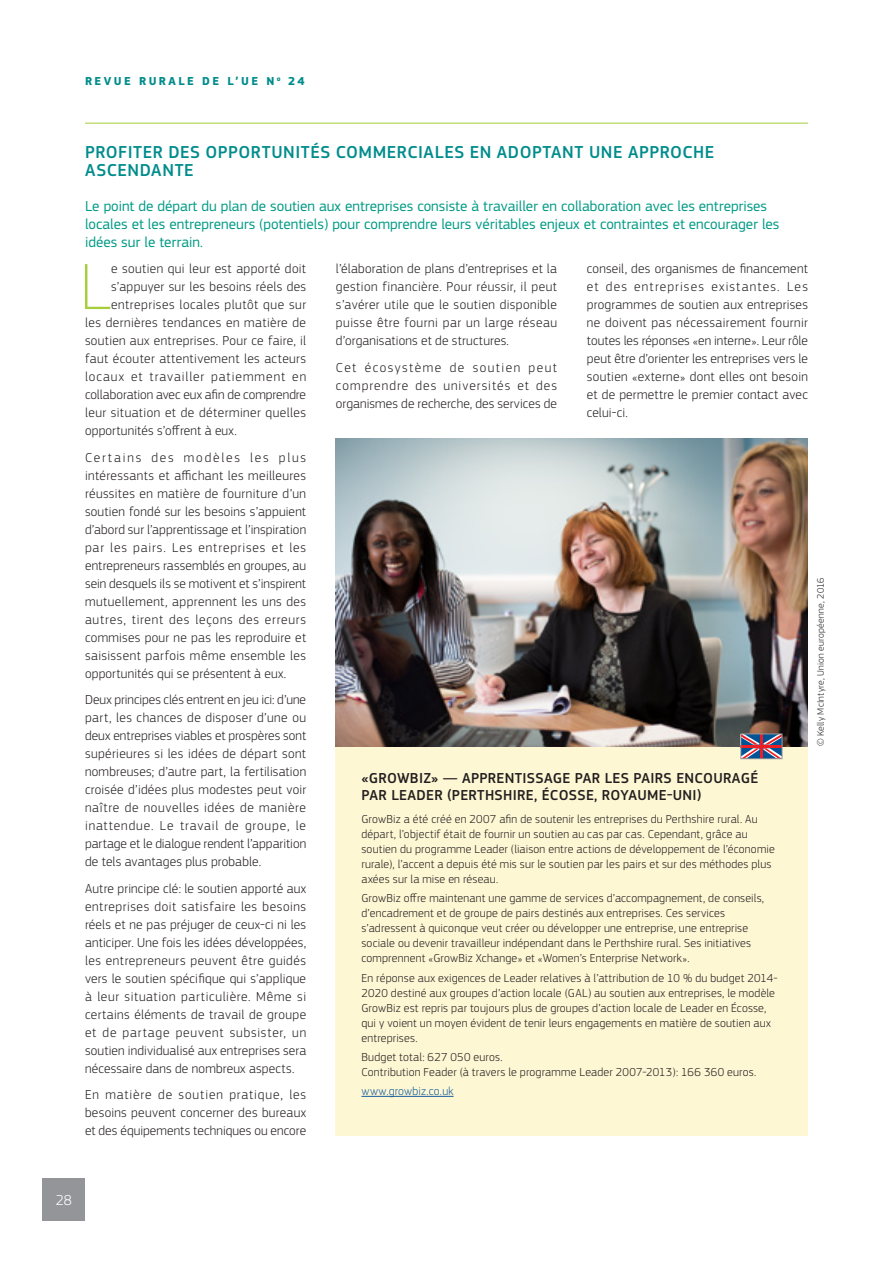
<style>
.page{position:relative;width:893px;height:1263px;background:#fff}
.page>*{position:absolute;margin:0;border:0;box-sizing:border-box;transform-origin:0 0}
._0_Body_Leterine{font:100 67.8px "EC Square Sans Pro";color:#a6ce39}
._2_Titre_2{font:500 18px/18px "EC Square Sans Pro";letter-spacing:.03em;color:#008c8c}
._2_Chapeau_SMALL{font:15px/18px "EC Square Sans Pro";color:#009a85}
.Box_-_Titre{font:500 15px/16.5px "EC Square Sans Pro";letter-spacing:.02em;color:#231f20}
.t1{font:300 15px "EC Square Sans Pro";color:#fff}
._0_Body{font:300 13.5px/18px "EC Square Sans Pro";letter-spacing:.015em;color:#231f20;text-align:justify}
._0_Body_Leterine-2{font:300 13.5px "EC Square Sans Pro";letter-spacing:.03em;color:#231f20}
._0_Body_Leterine-3{font:300 13.5px "EC Square Sans Pro";color:#231f20}
._0_Body_Leterine-4{font:300 13.5px "EC Square Sans Pro";letter-spacing:.075em;color:#231f20}
._0_Body_Leterine-5{font:300 13.5px "EC Square Sans Pro";letter-spacing:.01em;color:#231f20}
.Box_-_Body_noir{font:300 12px/15px "EC Square Sans Pro";letter-spacing:.015em;color:#231f20}
.t2{font:700 12px "EC Square Sans Pro";letter-spacing:.2em;color:#008c8c}
.Box_-_Body_noir-2{font:300 12px "EC Square Sans Pro";letter-spacing:.015em;color:#175d9e}
._8___photo{font:300 9.75px "EC Square Sans Pro";letter-spacing:.025em;color:#231f20}
</style>
<div class="page">
<hr style="left:85px;top:123px;width:723px;height:1px;background:#a6ce39">
<div style="left:336px;top:746px;width:472px;height:390px;background:#fef7d4"></div>
<hr style="left:361px;top:1096px;width:93px;height:1px;background:#175d9e">
<img style="left:336px;top:438px;width:472px;height:308px">
<svg style="left:742px;top:735px;width:38px;height:22px"></svg>
<hr style="left:760px;top:734px;width:3px;height:25px;background:#ee1d23">
<div style="left:740px;top:733px;width:42px;height:26px;border:1px solid #939598"></div>
<div style="left:43px;top:1178px;width:42px;height:42px;background:#939598"></div>
<p class="t2" style="left:85px;top:74px;width:221px">REVUE RURALE DE L’UE N <sup>o</sup> 24</p>
<p class="_2_Titre_2" style="left:85px;top:143px;width:630px">PROFITER DES OPPORTUNITÉS COMMERCIALES EN ADOPTANT UNE APPROCHE<br>ASCENDANTE</p>
<p class="_2_Chapeau_SMALL" style="left:85px;top:197px;width:696px">Le point de départ du plan de soutien aux entreprises consiste à travailler en collaboration avec les entreprises locales et les entrepreneurs (potentiels) pour comprendre leurs véritables enjeux et contraintes et encourager les idées sur le terrain.</p>
<p class="_0_Body_Leterine" style="left:80px;top:247px;width:33px">L</p>
<p class="_0_Body_Leterine-2" style="left:111px;top:261px;width:197px">e soutien qui leur est apporté doit</p>
<p class="_0_Body" style="left:336px;top:259px;width:223px">l’élaboration de plans d’entreprises et la gestion financière. Pour réussir, il peut s’avérer utile que le soutien disponible puisse être fourni par un large réseau d’organisations et de structures.</p>
<p class="_0_Body" style="left:336px;top:358px;width:223px">Cet écosystème de soutien peut comprendre des universités et des organismes de recherche, des services de</p>
<p class="_0_Body" style="left:587px;top:259px;width:223px">conseil, des organismes de financement et des entreprises existantes. Les programmes de soutien aux entreprises ne doivent pas nécessairement fournir toutes les réponses «en interne». Leur rôle peut être d’orienter les entreprises vers le soutien «externe» dont elles ont besoin et de permettre le premier contact avec celui-ci.</p>
<p class="_0_Body_Leterine-2" style="left:111px;top:279px;width:197px">s’appuyer sur les besoins réels des</p>
<p class="_0_Body_Leterine-2" style="left:111px;top:297px;width:197px">entreprises locales plutôt que sur</p>
<p class="_0_Body_Leterine-2" style="left:85px;top:315px;width:223px">les dernières tendances en matière de</p>
<p class="_0_Body_Leterine-2" style="left:85px;top:333px;width:223px">soutien aux entreprises. Pour ce faire, il</p>
<p class="_0_Body_Leterine-2" style="left:85px;top:351px;width:223px">faut écouter attentivement les acteurs</p>
<p class="_0_Body_Leterine-4" style="left:85px;top:369px;width:223px">locaux et travailler patiemment en</p>
<p class="_0_Body_Leterine-3" style="left:85px;top:387px;width:223px">collaboration avec eux afin de comprendre</p>
<p class="_0_Body_Leterine-2" style="left:85px;top:405px;width:223px">leur situation et de déterminer quelles</p>
<p class="_0_Body_Leterine-5" style="left:85px;top:423px;width:153px">opportunités s’offrent à eux.</p>
<p class="_0_Body" style="left:85px;top:448px;width:223px">Certains des modèles les plus intéressants et affichant les meilleures réussites en matière de fourniture d’un soutien fondé sur les besoins s’appuient d’abord sur l’apprentissage et l’inspiration par les pairs. Les entreprises et les entrepreneurs rassemblés en groupes, au sein desquels ils se motivent et s’inspirent mutuellement, apprennent les uns des autres, tirent des leçons des erreurs commises pour ne pas les reproduire et saisissent parfois même ensemble les opportunités qui se présentent à eux.</p>
<p class="_0_Body" style="left:85px;top:690px;width:223px">Deux principes clés entrent en jeu ici: d’une part, les chances de disposer d’une ou deux entreprises viables et prospères sont supérieures si les idées de départ sont nombreuses; d’autre part, la fertilisation croisée d’idées plus modestes peut voir naître de nouvelles idées de manière inattendue. Le travail de groupe, le partage et le dialogue rendent l’apparition de tels avantages plus probable.</p>
<p class="_0_Body" style="left:85px;top:879px;width:223px">Autre principe clé: le soutien apporté aux entreprises doit satisfaire les besoins réels et ne pas préjuger de ceux-ci ni les anticiper. Une fois les idées développées, les entrepreneurs peuvent être guidés vers le soutien spécifique qui s’applique à leur situation particulière. Même si certains éléments de travail de groupe et de partage peuvent subsister, un soutien individualisé aux entreprises sera nécessaire dans de nombreux aspects.</p>
<p class="_0_Body" style="left:85px;top:1085px;width:223px">En matière de soutien pratique, les besoins peuvent concerner des bureaux et des équipements techniques ou encore</p>
<p class="Box_-_Titre" style="left:361px;top:770px;width:398px">«GROWBIZ» — APPRENTISSAGE PAR LES PAIRS ENCOURAGÉ<br>PAR LEADER (PERTHSHIRE, ÉCOSSE, ROYAUME-UNI)</p>
<p class="Box_-_Body_noir" style="left:361px;top:811px;width:415px">GrowBiz a été créé en 2007 afin de soutenir les entreprises du Perthshire rural. Au départ, l’objectif était de fournir un soutien au cas par cas. Cependant, grâce au soutien du programme Leader (liaison entre actions de développement de l’économie rurale), l’accent a depuis été mis sur le soutien par les pairs et sur des méthodes plus axées sur la mise en réseau.</p>
<p class="Box_-_Body_noir" style="left:361px;top:891px;width:404px">GrowBiz offre maintenant une gamme de services d’accompagnement, de conseils, d’encadrement et de groupe de pairs destinés aux entreprises. Ces services s’adressent à quiconque veut créer ou développer une entreprise, une entreprise sociale ou devenir travailleur indépendant dans le Perthshire rural. Ses initiatives comprennent «GrowBiz Xchange» et «Women’s Enterprise Network».</p>
<p class="Box_-_Body_noir" style="left:361px;top:970px;width:418px">En réponse aux exigences de Leader relatives à l’attribution de 10 % du budget 2014- 2020 destiné aux groupes d’action locale (GAL) au soutien aux entreprises, le modèle GrowBiz est repris par toujours plus de groupes d’action locale de Leader en Écosse, qui y voient un moyen évident de tenir leurs engagements en matière de soutien aux entreprises.</p>
<p class="Box_-_Body_noir" style="left:361px;top:1049px;width:396px">Budget total: 627 050 euros.<br>Contribution Feader (à travers le programme Leader 2007-2013): 166 360 euros.</p>
<p class="Box_-_Body_noir-2" style="left:361px;top:1084px;width:94px">www.growbiz.co.uk</p>
<p class="_8___photo" style="left:815px;top:746px;width:170px;rotate:-90deg">© Kelly McIntyre, Union européenne, 2016</p>
<p class="t1" style="left:56px;top:1191px;width:18px">28</p>
</div>
